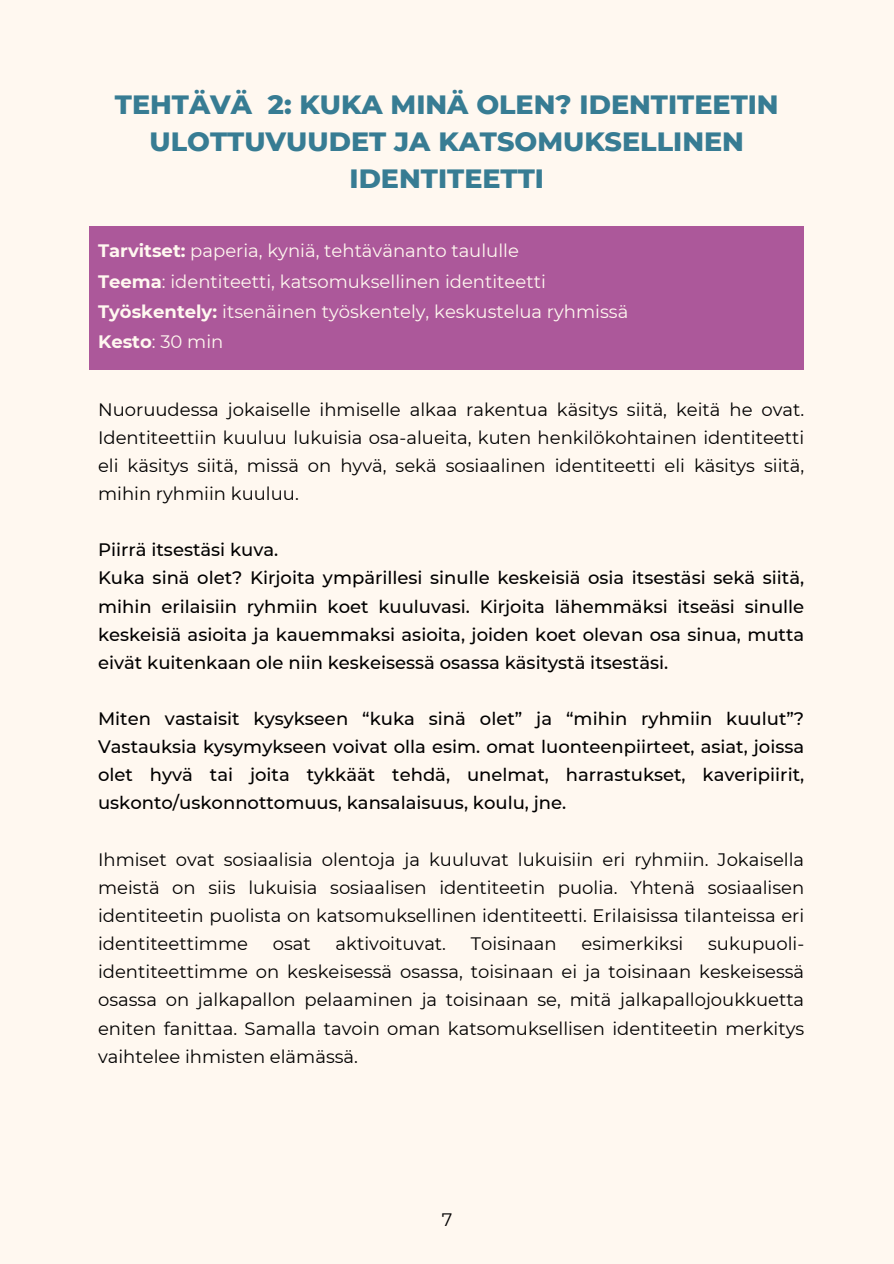
<style>
.page{position:relative;width:894px;height:1264px;background:#fff}
.page>*{position:absolute;margin:0;border:0;box-sizing:border-box;transform-origin:0 0}
.t1{font:800 27px/37.2px "Montserrat";color:#377c93;text-align:center}
.t2{font:18px/28.2px "Montserrat";color:#000;text-align:justify}
.t3{font:500 18px/28.2px "Montserrat";color:#000}
.t4{font:18px "Montserrat";color:#fff8f0}
.s1{font-weight:700}
</style>
<div class="page">
<div style="left:0;top:0;width:893px;height:1263px;background:#fff8f0"></div>
<div style="left:89px;top:226px;width:715px;height:143px;background:#ac589a"></div>
<h1 class="t1" style="left:115px;top:85px;width:665px">TEHTÄVÄ 2: KUKA MINÄ OLEN? IDENTITEETIN<br>ULOTTUVUUDET JA KATSOMUKSELLINEN<br>IDENTITEETTI</h1>
<p class="t4" style="left:98px;top:240px;width:422px"><span class="s1">Tarvitset:</span> paperia, kyniä, tehtävänanto taululle</p>
<p class="t4" style="left:98px;top:270px;width:449px"><span class="s1">Teema</span>: identiteetti, katsomuksellinen identiteetti</p>
<p class="t4" style="left:98px;top:300px;width:531px"><span class="s1">Työskentely:</span> itsenäinen työskentely, keskustelua ryhmissä</p>
<p class="t4" style="left:98px;top:331px;width:127px"><span class="s1">Kesto</span>: 30 min</p>
<p class="t2" style="left:98px;top:395px;width:707px">Nuoruudessa jokaiselle ihmiselle alkaa rakentua käsitys siitä, keitä he ovat.<br>Identiteettiin kuuluu lukuisia osa-alueita, kuten henkilökohtainen identiteetti eli käsitys siitä, missä on hyvä, sekä sosiaalinen identiteetti eli käsitys siitä, mihin ryhmiin kuuluu.</p>
<h2 class="t3" style="left:98px;top:535px;width:707px">Piirrä itsestäsi kuva.<br>Kuka sinä olet? Kirjoita ympärillesi sinulle keskeisiä osia itsestäsi sekä siitä, mihin erilaisiin ryhmiin koet kuuluvasi. Kirjoita lähemmäksi itseäsi sinulle keskeisiä asioita ja kauemmaksi asioita, joiden koet olevan osa sinua, mutta eivät kuitenkaan ole niin keskeisessä osassa käsitystä itsestäsi.</h2>
<h2 class="t3" style="left:98px;top:704px;width:707px;text-align:justify">Miten vastaisit kysykseen “kuka sinä olet” ja “mihin ryhmiin kuulut”?<br>Vastauksia kysymykseen voivat olla esim. omat luonteenpiirteet, asiat, joissa olet hyvä tai joita tykkäät tehdä, unelmat, harrastukset, kaveripiirit, uskonto/uskonnottomuus, kansalaisuus, koulu, jne.</h2>
<p class="t2" style="left:98px;top:845px;width:707px">Ihmiset ovat sosiaalisia olentoja ja kuuluvat lukuisiin eri ryhmiin. Jokaisella meistä on siis lukuisia sosiaalisen identiteetin puolia. Yhtenä sosiaalisen identiteetin puolista on katsomuksellinen identiteetti. Erilaisissa tilanteissa eri identiteettimme</p>
<p class="t2" style="left:98px;top:929px;width:707px;text-indent:610px">sukupuoli&shy;identiteettimme on keskeisessä osassa, toisinaan ei ja toisinaan keskeisessä osassa on jalkapallon pelaaminen ja toisinaan se, mitä jalkapallojoukkuetta eniten fanittaa. Samalla tavoin oman katsomuksellisen identiteetin merkitys vaihtelee ihmisten elämässä.</p>
<p class="t2" style="left:273px;top:929px;width:40px">osat</p>
<p class="t2" style="left:335px;top:929px;width:112px">aktivoituvat.</p>
<p class="t2" style="left:471px;top:929px;width:87px">Toisinaan</p>
<p class="t2" style="left:581px;top:929px;width:103px">esimerkiksi</p>
<p class="t2" style="left:441px;top:1205px;width:12px">7</p>
</div>
